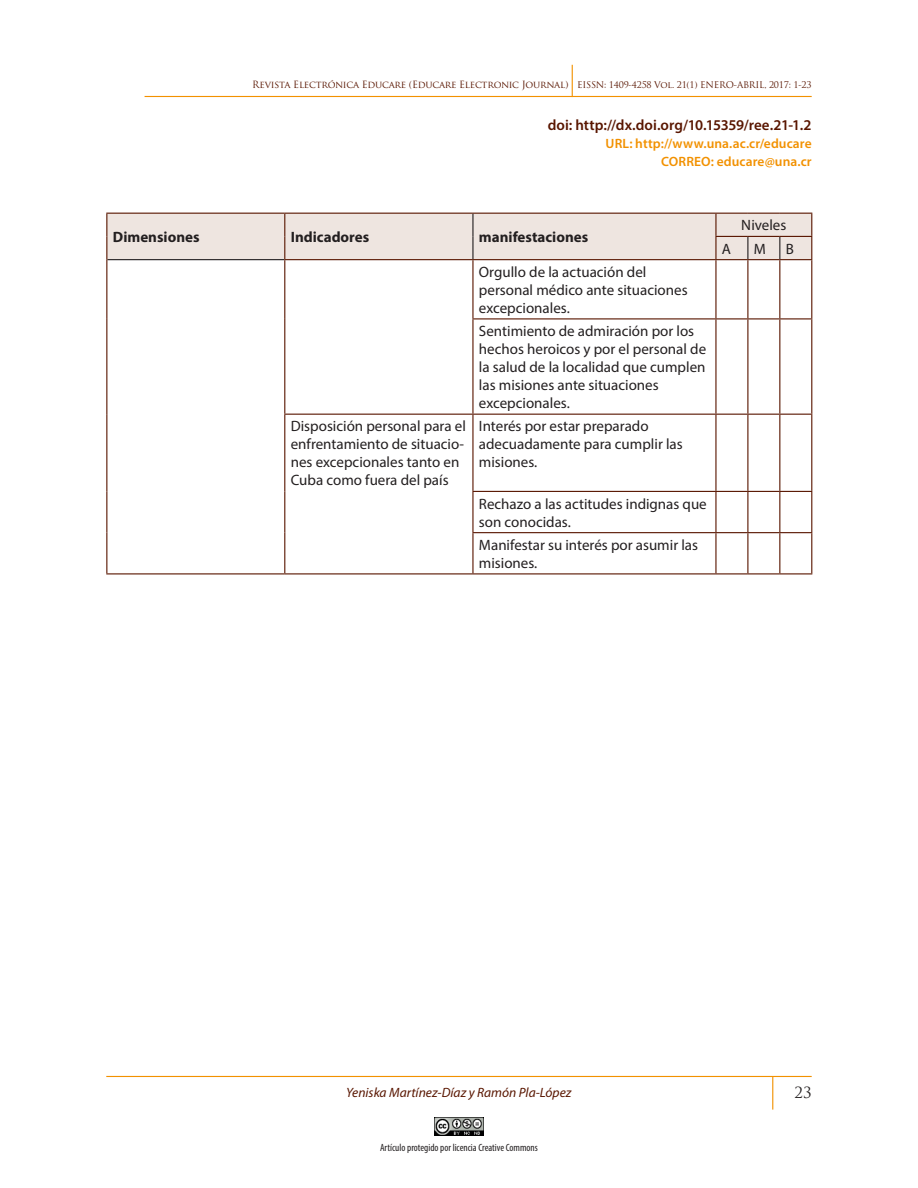
<style>
.page{position:relative;width:918px;height:1188px;background:#fff}
.page>*{position:absolute;margin:0;border:0;box-sizing:border-box;transform-origin:0 0}
.t1{font:15px/18px "Myriad Pro";color:#231f20}
.t2{font:600 15px "Myriad Pro";color:#591600}
.t3{font:700 15px "Myriad Pro";color:#231f20}
.t4{font:15px "Trajan Pro";color:#231f20}
.t5{font:600 13.5px/18px "Myriad Pro";letter-spacing:.005em;color:#f29100;text-align:right}
.t6{font:italic 13.5px "Myriad Pro";color:#591600}
.t7{font:condensed 10.5px "Myriad Pro";color:#231f20}
.t8{font:9.75px "Trajan Pro";letter-spacing:-.025em;color:#591600}
.s1{font-size:9px}
</style>
<div class="page">
<hr style="left:106px;top:1076px;width:706px;height:1px;background:#f29100">
<hr style="left:772px;top:1077px;width:1px;height:33px;background:#f29100">
<img style="left:434px;top:1118px;width:50px;height:17px">
<hr style="left:145px;top:96px;width:667px;height:1px;background:#f29100">
<hr style="left:572px;top:65px;width:1px;height:32px;background:#f29100">
<div style="left:106px;top:213px;width:706px;height:47px;background:#eee5e0"></div>
<hr style="left:716px;top:259px;width:32px;height:1px;background:#591600">
<hr style="left:748px;top:259px;width:32px;height:1px;background:#591600">
<hr style="left:780px;top:259px;width:32px;height:1px;background:#591600">
<hr style="left:106px;top:260px;width:1px;height:59px;background:#591600">
<hr style="left:106px;top:319px;width:1px;height:95px;background:#591600">
<hr style="left:106px;top:414px;width:1px;height:77px;background:#591600">
<hr style="left:106px;top:491px;width:1px;height:42px;background:#591600">
<hr style="left:106px;top:533px;width:1px;height:40px;background:#591600">
<hr style="left:106px;top:573px;width:179px;height:1px;background:#591600">
<hr style="left:284px;top:260px;width:1px;height:59px;background:#591600">
<hr style="left:284px;top:319px;width:1px;height:95px;background:#591600">
<hr style="left:284px;top:414px;width:189px;height:1px;background:#591600">
<hr style="left:284px;top:415px;width:1px;height:76px;background:#591600">
<hr style="left:284px;top:491px;width:1px;height:42px;background:#591600">
<hr style="left:284px;top:533px;width:1px;height:40px;background:#591600">
<hr style="left:285px;top:573px;width:188px;height:1px;background:#591600">
<hr style="left:811px;top:533px;width:1px;height:40px;background:#591600">
<hr style="left:780px;top:573px;width:32px;height:1px;background:#591600">
<hr style="left:716px;top:318px;width:32px;height:1px;background:#591600">
<hr style="left:747px;top:260px;width:1px;height:58px;background:#591600">
<hr style="left:748px;top:318px;width:32px;height:1px;background:#591600">
<hr style="left:779px;top:260px;width:1px;height:58px;background:#591600">
<hr style="left:811px;top:260px;width:1px;height:58px;background:#591600">
<hr style="left:780px;top:318px;width:32px;height:1px;background:#591600">
<hr style="left:716px;top:414px;width:32px;height:1px;background:#591600">
<hr style="left:747px;top:319px;width:1px;height:95px;background:#591600">
<hr style="left:748px;top:414px;width:32px;height:1px;background:#591600">
<hr style="left:779px;top:319px;width:1px;height:95px;background:#591600">
<hr style="left:811px;top:319px;width:1px;height:95px;background:#591600">
<hr style="left:780px;top:414px;width:32px;height:1px;background:#591600">
<hr style="left:716px;top:491px;width:32px;height:1px;background:#591600">
<hr style="left:747px;top:415px;width:1px;height:76px;background:#591600">
<hr style="left:748px;top:491px;width:32px;height:1px;background:#591600">
<hr style="left:779px;top:415px;width:1px;height:76px;background:#591600">
<hr style="left:811px;top:415px;width:1px;height:76px;background:#591600">
<hr style="left:780px;top:491px;width:32px;height:1px;background:#591600">
<hr style="left:716px;top:532px;width:32px;height:1px;background:#591600">
<hr style="left:747px;top:492px;width:1px;height:40px;background:#591600">
<hr style="left:748px;top:532px;width:32px;height:1px;background:#591600">
<hr style="left:779px;top:492px;width:1px;height:40px;background:#591600">
<hr style="left:811px;top:492px;width:1px;height:40px;background:#591600">
<hr style="left:780px;top:532px;width:32px;height:1px;background:#591600">
<hr style="left:716px;top:573px;width:32px;height:1px;background:#591600">
<hr style="left:747px;top:533px;width:1px;height:40px;background:#591600">
<hr style="left:779px;top:533px;width:1px;height:40px;background:#591600">
<hr style="left:748px;top:573px;width:32px;height:1px;background:#591600">
<hr style="left:472px;top:260px;width:2px;height:58px;background:#591600">
<hr style="left:715px;top:260px;width:2px;height:58px;background:#591600">
<hr style="left:472px;top:318px;width:244px;height:1px;background:#591600">
<hr style="left:472px;top:319px;width:2px;height:95px;background:#591600">
<hr style="left:715px;top:319px;width:2px;height:95px;background:#591600">
<hr style="left:473px;top:414px;width:243px;height:1px;background:#591600">
<hr style="left:472px;top:415px;width:2px;height:76px;background:#591600">
<hr style="left:715px;top:415px;width:2px;height:76px;background:#591600">
<hr style="left:472px;top:491px;width:244px;height:1px;background:#591600">
<hr style="left:472px;top:492px;width:2px;height:40px;background:#591600">
<hr style="left:715px;top:492px;width:2px;height:40px;background:#591600">
<hr style="left:472px;top:532px;width:244px;height:1px;background:#591600">
<hr style="left:472px;top:533px;width:2px;height:40px;background:#591600">
<hr style="left:715px;top:533px;width:2px;height:40px;background:#591600">
<hr style="left:473px;top:573px;width:243px;height:1px;background:#591600">
<p class="t8" style="left:252px;top:78px;width:561px">Revista Electrónica Educare (Educare Electronic Journal) <span class="s1">EISSN: 1409-4258 Vol. 21(1) ENERO-ABRIL, 2017: 1-23</span></p>
<p class="t2" style="left:548px;top:115px;width:265px">doi: http://dx.doi.org/10.15359/ree.21-1.2</p>
<p class="t5" style="left:606px;top:134px;width:208px">URL: http://www.una.ac.cr/educare<br>CORREO: educare@una.cr</p>
<p class="t3" style="left:113px;top:227px;width:88px">Dimensiones</p>
<p class="t3" style="left:291px;top:227px;width:80px">Indicadores</p>
<p class="t3" style="left:479px;top:227px;width:111px">manifestaciones</p>
<p class="t1" style="left:479px;top:263px;width:210px">Orgullo de la actuación del personal médico ante situaciones excepcionales.</p>
<p class="t1" style="left:479px;top:322px;width:229px">Sentimiento de admiración por los hechos heroicos y por el personal de la salud de la localidad que cumplen las misiones ante situaciones excepcionales.</p>
<p class="t1" style="left:291px;top:417px;width:177px">Disposición personal para el enfrentamiento de situacio&shy;nes excepcionales tanto en<br>Cuba como fuera del país</p>
<p class="t1" style="left:479px;top:417px;width:205px">Interés por estar preparado adecuadamente para cumplir las misiones.</p>
<p class="t1" style="left:479px;top:494px;width:229px">Rechazo a las actitudes indignas que son conocidas.</p>
<p class="t1" style="left:479px;top:536px;width:221px">Manifestar su interés por asumir las misiones.</p>
<p class="t1" style="left:741px;top:216px;width:47px">Niveles</p>
<p class="t1" style="left:722px;top:239px;width:11px">A</p>
<p class="t1" style="left:754px;top:239px;width:14px">M</p>
<p class="t1" style="left:786px;top:239px;width:10px">B</p>
<p class="t6" style="left:346px;top:1084px;width:227px">Yeniska Martínez-Díaz y Ramón Pla-López</p>
<p class="t7" style="left:380px;top:1141px;width:159px">Artículo protegido por licencia Creative Commons</p>
<p class="t4" style="left:795px;top:1083px;width:19px">23</p>
</div>
